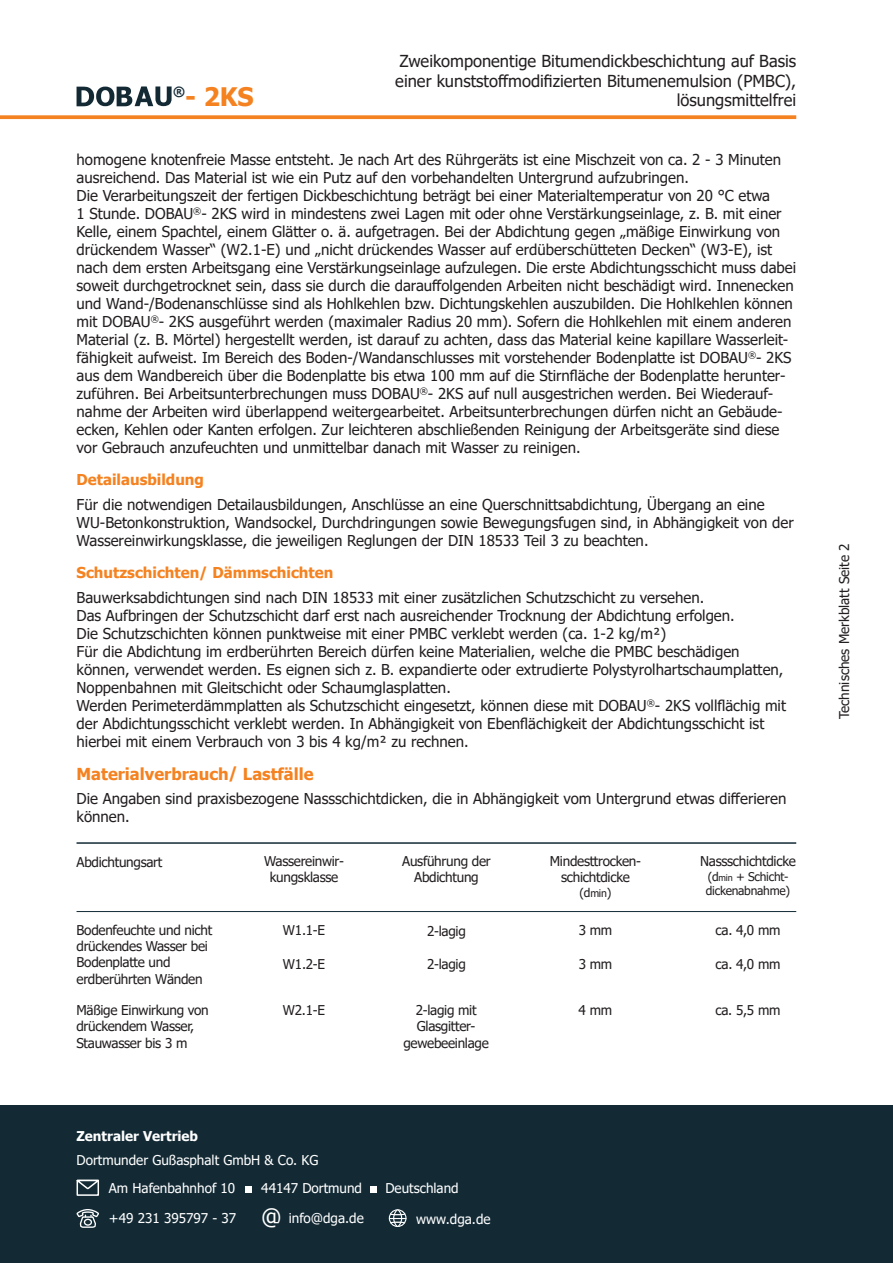
<style>
.page{position:relative;width:893px;height:1263px;background:#fff}
.page>*{position:absolute;margin:0;border:0;box-sizing:border-box;transform-origin:0 0}
.t1{font:700 25.5px "Tahoma";color:#f58220}
.t2{font:16.5px/19.8px "Tahoma";color:#231f20;text-align:right}
.t3{font:700 16.5px "Tahoma";color:#f58220}
.t4{font:15px/18px "Tahoma";color:#231f20}
.t5{font:700 15px "Tahoma";color:#f58220}
.t6{font:13.5px/16.2px "Tahoma";letter-spacing:-.02em;color:#231f20;text-align:center}
.t7{font:13.5px/28.2px "Tahoma";color:#fff}
.t8{font:13.5px "Tahoma";color:#231f20}
.t9{font:700 13.5px "Tahoma";color:#fff}
.t10{font:700 12.9px "Tahoma";color:#132a35}
.t11{font:12px/14.4px "Tahoma";letter-spacing:-.02em;color:#231f20}
.s1{font-size:10.5px}
.s2{font-size:9px}
.s3{font-size:22.5px}
</style>
<div class="page">
<svg style="left:0;top:115px;width:796px;height:4px;background:#f58b31"></svg>
<hr style="left:77px;top:842px;width:719px;height:2px;background:#132a35">
<hr style="left:77px;top:911px;width:719px;height:1px;background:#132a35">
<svg style="left:77px;top:86px;width:95px;height:20px"></svg>
<div style="left:0;top:1106px;width:893px;height:157px;background:#132a35"></div>
<svg style="left:77px;top:1180px;width:22px;height:16px"></svg>
<div style="left:245px;top:1186px;width:6px;height:7px;background:#fff"></div>
<svg style="left:77px;top:1209px;width:22px;height:19px"></svg>
<div style="left:371px;top:1186px;width:6px;height:7px;background:#fff"></div>
<div style="left:389px;top:1209px;width:17px;height:18px;border:1px solid #fff;border-radius:50%"></div>
<div style="left:393px;top:1209px;width:9px;height:18px;border:1px solid #fff;border-radius:50%"></div>
<svg style="left:389px;top:1212px;width:17px;height:12px"></svg>
<p class="t10" style="left:173px;top:83px;width:13px">®</p>
<h1 class="t1" style="left:185px;top:79px;width:70px">- 2KS</h1>
<p class="t2" style="left:395px;top:52px;width:402px">Zweikomponentige Bitumendickbeschichtung auf Basis einer kunststoffmodifizierten Bitumenemulsion (PMBC), lösungsmittelfrei</p>
<p class="t4" style="left:77px;top:151px;width:721px">homogene knotenfreie Masse entsteht. Je nach Art des Rührgeräts ist eine Mischzeit von ca. 2 - 3 Minuten ausreichend. Das Material ist wie ein Putz auf den vorbehandelten Untergrund aufzubringen.<br>Die Verarbeitungszeit der fertigen Dickbeschichtung beträgt bei einer Materialtemperatur von 20 °C etwa<br>1 Stunde. DOBAU<sup>®</sup>- 2KS wird in mindestens zwei Lagen mit oder ohne Verstärkungseinlage, z. B. mit einer Kelle, einem Spachtel, einem Glätter o. ä. aufgetragen. Bei der Abdichtung gegen „mäßige Einwirkung von drückendem Wasser“ (W2.1-E) und „nicht drückendes Wasser auf erdüberschütteten Decken“ (W3-E), ist nach dem ersten Arbeitsgang eine Verstärkungseinlage aufzulegen. Die erste Abdichtungsschicht muss dabei soweit durchgetrocknet sein, dass sie durch die darauffolgenden Arbeiten nicht beschädigt wird. Innenecken und Wand-/Bodenanschlüsse sind als Hohlkehlen bzw. Dichtungskehlen auszubilden. Die Hohlkehlen können mit DOBAU<sup>®</sup>- 2KS ausgeführt werden (maximaler Radius 20 mm). Sofern die Hohlkehlen mit einem anderen Material (z. B. Mörtel) hergestellt werden, ist darauf zu achten, dass das Material keine kapillare Wasserleit&shy;fähigkeit aufweist. Im Bereich des Boden-/Wandanschlusses mit vorstehender Bodenplatte ist DOBAU<sup>®</sup>- 2KS aus dem Wandbereich über die Bodenplatte bis etwa 100 mm auf die Stirnfläche der Bodenplatte herunter&shy;zuführen. Bei Arbeitsunterbrechungen muss DOBAU<sup>®</sup>- 2KS auf null ausgestrichen werden. Bei Wiederauf&shy;nahme der Arbeiten wird überlappend weitergearbeitet. Arbeitsunterbrechungen dürfen nicht an Gebäude&shy;ecken, Kehlen oder Kanten erfolgen. Zur leichteren abschließenden Reinigung der Arbeitsgeräte sind diese vor Gebrauch anzufeuchten und unmittelbar danach mit Wasser zu reinigen.</p>
<p class="t5" style="left:77px;top:469px;width:129px">Detailausbildung</p>
<p class="t4" style="left:77px;top:496px;width:719px">Für die notwendigen Detailausbildungen, Anschlüsse an eine Querschnittsabdichtung, Übergang an eine<br>WU-Betonkonstruktion, Wandsockel, Durchdringungen sowie Bewegungsfugen sind, in Abhängigkeit von der<br>Wassereinwirkungsklasse, die jeweiligen Reglungen der DIN 18533 Teil 3 zu beachten.</p>
<p class="t5" style="left:77px;top:562px;width:258px">Schutzschichten/ Dämmschichten</p>
<p class="t4" style="left:77px;top:589px;width:711px">Bauwerksabdichtungen sind nach DIN 18533 mit einer zusätzlichen Schutzschicht zu versehen.<br>Das Aufbringen der Schutzschicht darf erst nach ausreichender Trocknung der Abdichtung erfolgen.<br>Die Schutzschichten können punktweise mit einer PMBC verklebt werden (ca. 1-2 kg/m²)<br>Für die Abdichtung im erdberührten Bereich dürfen keine Materialien, welche die PMBC beschädigen können, verwendet werden. Es eignen sich z. B. expandierte oder extrudierte Polystyrolhartschaumplatten, Noppenbahnen mit Gleitschicht oder Schaumglasplatten.<br>Werden Perimeterdämmplatten als Schutzschicht eingesetzt, können diese mit DOBAU<sup>®</sup>- 2KS vollflächig mit der Abdichtungsschicht verklebt werden. In Abhängigkeit von Ebenflächigkeit der Abdichtungsschicht ist hierbei mit einem Verbrauch von 3 bis 4 kg/m² zu rechnen.</p>
<p class="t3" style="left:77px;top:763px;width:239px">Materialverbrauch/ Lastfälle</p>
<p class="t4" style="left:77px;top:790px;width:711px">Die Angaben sind praxisbezogene Nassschichtdicken, die in Abhängigkeit vom Untergrund etwas differieren können.</p>
<p class="t6" style="left:77px;top:855px;width:87px">Abdichtungsart</p>
<p class="t6" style="left:264px;top:854px;width:81px">Wassereinwir&shy;kungsklasse</p>
<p class="t6" style="left:402px;top:854px;width:90px">Ausführung der<br>Abdichtung</p>
<p class="t6" style="left:700px;top:854px;width:97px">Nassschichtdicke</p>
<p class="t6" style="left:550px;top:854px;width:93px">Mindesttrocken&shy;schichtdicke</p>
<p class="t11" style="left:580px;top:886px;width:33px">(d<span class="s1">min</span>)</p>
<p class="t11" style="left:706px;top:870px;width:86px">(d<span class="s2">min</span> + Schicht&shy;dickenabnahme)</p>
<p class="t6" style="left:77px;top:923px;width:137px;text-align:left">Bodenfeuchte und nicht drückendes Wasser bei<br>Bodenplatte und erdberührten Wänden</p>
<p class="t6" style="left:283px;top:923px;width:44px">W1.1-E</p>
<p class="t6" style="left:427px;top:924px;width:40px">2-lagig</p>
<p class="t6" style="left:579px;top:923px;width:35px">3 mm</p>
<p class="t6" style="left:716px;top:923px;width:66px">ca. 4,0 mm</p>
<p class="t6" style="left:283px;top:956px;width:44px">W1.2-E</p>
<p class="t6" style="left:427px;top:956px;width:40px">2-lagig</p>
<p class="t6" style="left:579px;top:956px;width:35px">3 mm</p>
<p class="t6" style="left:716px;top:956px;width:66px">ca. 4,0 mm</p>
<p class="t6" style="left:76px;top:1003px;width:134px">Mäßige Einwirkung von</p>
<p class="t6" style="left:579px;top:1003px;width:35px">4 mm</p>
<p class="t6" style="left:76px;top:1019px;width:119px;text-align:left">drückendem Wasser,<br>Stauwasser bis 3 m</p>
<p class="t6" style="left:283px;top:1003px;width:44px">W2.1-E</p>
<p class="t6" style="left:403px;top:1003px;width:87px">2-lagig mit<br>Glasgitter&shy;gewebeeinlage</p>
<p class="t9" style="left:77px;top:1127px;width:123px">Zentraler Vertrieb</p>
<p class="t7" style="left:109px;top:1146px;width:211px;text-indent:-32px">Dortmunder Gußasphalt GmbH &amp; Co. KG<br>Am Hafenbahnhof 10</p>
<p class="t7" style="left:261px;top:1175px;width:102px">44147 Dortmund</p>
<p class="t7" style="left:109px;top:1205px;width:256px">+49 231 395797 - 37 <span class="s3">@</span> info@dga.de</p>
<p class="t7" style="left:385px;top:1175px;width:75px">Deutschland</p>
<p class="t7" style="left:416px;top:1205px;width:76px">www.dga.de</p>
<p class="t6" style="left:715px;top:1003px;width:66px">ca. 5,5 mm</p>
<p class="t8" style="left:835px;top:719px;width:177px;rotate:-90deg">Technisches Merkblatt Seite 2</p>
</div>
